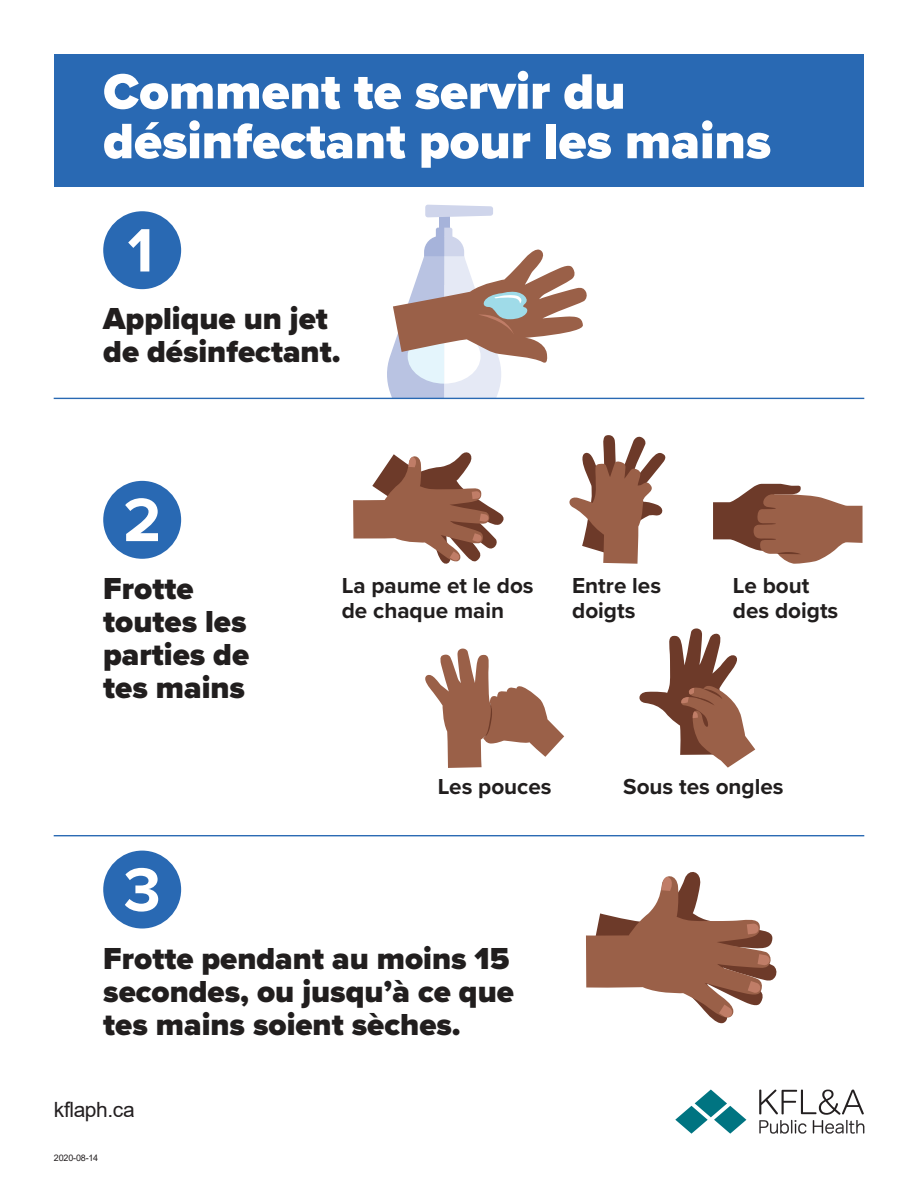
<style>
.page{position:relative;width:918px;height:1188px;background:#fff}
.page>*{position:absolute;margin:0;border:0;box-sizing:border-box;transform-origin:0 0}
.t1{font:700 63.45px "Proxima Nova";color:#fff}
.t2{font:900 51.6px/49.5px "Proxima Nova";color:#fff}
.t3{font:900 31.5px/33px "Proxima Nova";color:#211e1e}
.t4{font:700 22.5px/25.5px "Proxima Nova";color:#211e1e}
.t5{font:21px "Arial";letter-spacing:-.02em;color:#231f20}
.t6{font:9px "Arial";letter-spacing:-.02em;color:#231f20}
</style>
<div class="page">
<div style="left:444px;top:211px;width:5px;height:54px;background:#a6b3da"></div>
<div style="left:439px;top:211px;width:5px;height:54px;background:#a6b3da"></div>
<svg style="left:425px;top:205px;width:68px;height:12px"></svg>
<svg style="left:386px;top:228px;width:202px;height:170px"></svg>
<div style="left:54px;top:54px;width:810px;height:132px;background:#2969b3"></div>
<div style="left:103px;top:851px;width:78px;height:78px;background:#2969b3;border-radius:50%"></div>
<div style="left:103px;top:481px;width:78px;height:78px;background:#2969b3;border-radius:50%"></div>
<div style="left:103px;top:211px;width:78px;height:78px;background:#2969b3;border-radius:50%"></div>
<hr style="left:54px;top:398px;width:810px;height:1px;background:#2969b3">
<hr style="left:54px;top:835px;width:810px;height:1px;background:#2969b3">
<svg style="left:586px;top:872px;width:191px;height:152px"></svg>
<svg style="left:425px;top:648px;width:139px;height:120px"></svg>
<svg style="left:353px;top:452px;width:151px;height:112px"></svg>
<svg style="left:569px;top:435px;width:97px;height:129px"></svg>
<svg style="left:713px;top:484px;width:150px;height:80px"></svg>
<svg style="left:639px;top:628px;width:116px;height:140px"></svg>
<svg style="left:759px;top:1090px;width:105px;height:44px"></svg>
<svg style="left:675px;top:1090px;width:71px;height:44px"></svg>
<h2 class="t2" style="left:103px;top:66px;width:669px">Comment te servir du désinfectant pour les mains</h2>
<h1 class="t1" style="left:127px;top:203px;width:28px">1</h1>
<p class="t3" style="left:103px;top:302px;width:239px">Applique un jet de désinfectant.</p>
<h1 class="t1" style="left:123px;top:473px;width:40px">2</h1>
<p class="t3" style="left:103px;top:572px;width:147px">Frotte toutes les parties de tes mains</p>
<h1 class="t1" style="left:124px;top:842px;width:39px">3</h1>
<p class="t4" style="left:342px;top:572px;width:193px">La paume et le dos de chaque main</p>
<p class="t4" style="left:572px;top:572px;width:90px">Entre les doigts</p>
<p class="t4" style="left:733px;top:572px;width:107px">Le bout des doigts</p>
<p class="t4" style="left:438px;top:773px;width:115px">Les pouces</p>
<p class="t4" style="left:623px;top:773px;width:162px">Sous tes ongles</p>
<p class="t3" style="left:103px;top:942px;width:412px">Frotte pendant au moins 15 secondes, ou jusqu’à ce que tes mains soient sèches.</p>
<p class="t5" style="left:54px;top:1095px;width:82px">kflaph.ca</p>
<p class="t6" style="left:54px;top:1152px;width:46px">2020-08-14</p>
</div>
